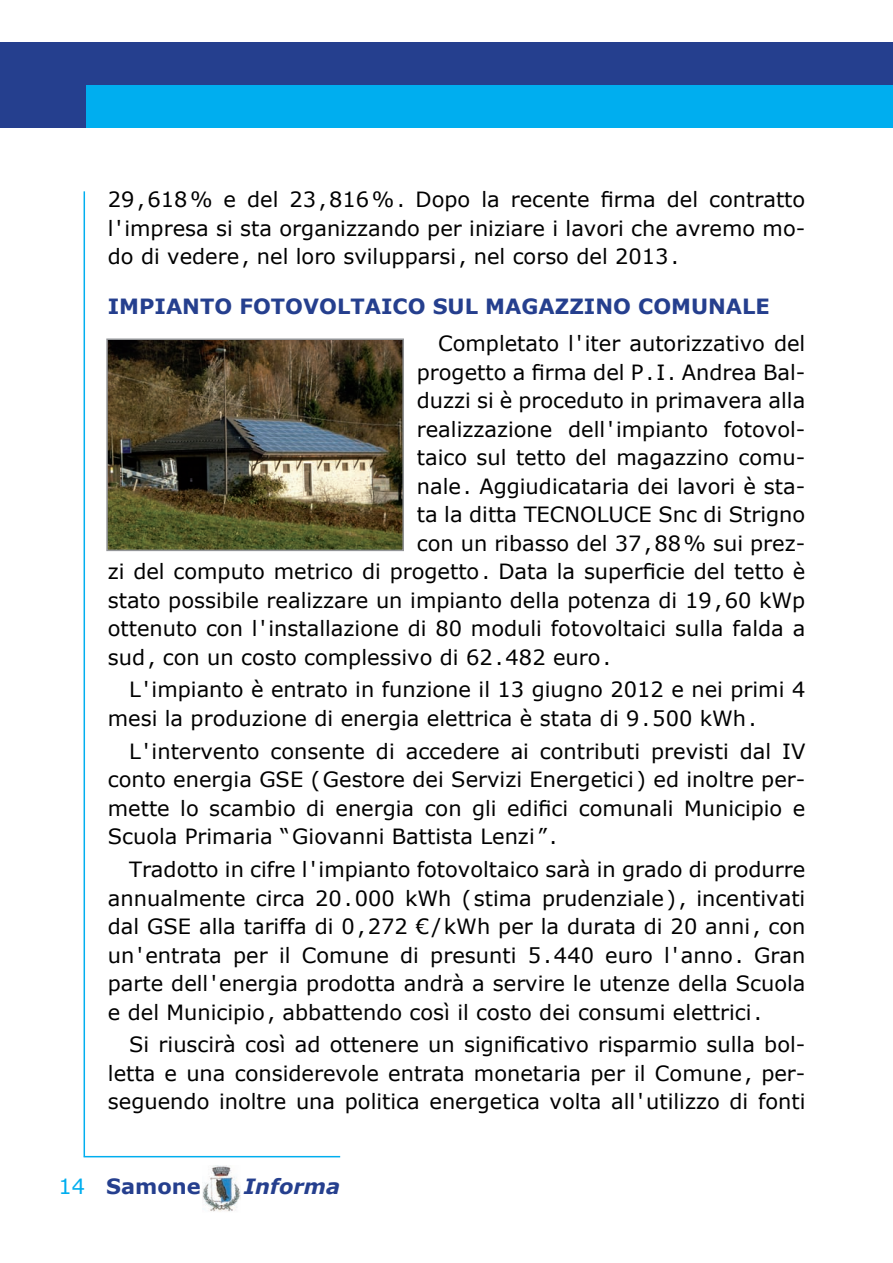
<style>
.page{position:relative;width:893px;height:1263px;background:#fff}
.page>*{position:absolute;margin:0;border:0;box-sizing:border-box;transform-origin:0 0}
.t1{font:21px/28.5px "Verdana";color:#000;text-align:justify}
.t2{font:700 21px "Verdana";color:#253f8e}
.t3{font:italic 700 21px "Verdana";color:#253f8e}
.s1{font-weight:400;color:#00aeef}
</style>
<div class="page">
<div style="left:0;top:43px;width:893px;height:42px;background:#253f8e"></div>
<div style="left:0;top:85px;width:893px;height:43px;background:#00aeef"></div>
<div style="left:0;top:43px;width:86px;height:85px;background:#253f8e"></div>
<hr style="left:84px;top:191px;width:1px;height:965px;background:#00aeef">
<hr style="left:84px;top:1156px;width:256px;height:1px;background:#00aeef">
<img style="left:203px;top:1165px;width:38px;height:47px">
<img style="left:109px;top:341px;width:292px;height:207px">
<div style="left:106px;top:338px;width:298px;height:213px;border:2px solid #939598"></div>
<p class="t1" style="left:108px;top:186px;width:699px">29,618% e del 23,816%. Dopo la recente firma del contratto l'impresa si sta organizzando per iniziare i lavori che avremo mo&shy;do di vedere, nel loro svilupparsi, nel corso del 2013.</p>
<p class="t2" style="left:108px;top:293px;width:664px">IMPIANTO FOTOVOLTAICO SUL MAGAZZINO COMUNALE</p>
<p class="t1" style="left:438px;top:330px;width:369px">Completato l'iter autorizzativo del</p>
<p class="t1" style="left:417px;top:358px;width:390px">progetto a firma del P. I . Andrea Bal-</p>
<p class="t1" style="left:417px;top:387px;width:390px">duzzi si è proceduto in primavera alla</p>
<p class="t1" style="left:417px;top:415px;width:390px">realizzazione dell'impianto fotovol-</p>
<p class="t1" style="left:417px;top:444px;width:390px">taico sul tetto del magazzino comu-</p>
<p class="t1" style="left:417px;top:472px;width:390px">nale. Aggiudicataria dei lavori è sta-</p>
<p class="t1" style="left:417px;top:501px;width:390px">ta la ditta TECNOLUCE Snc di Strigno</p>
<p class="t1" style="left:417px;top:529px;width:390px">con un ribasso del 37,88% sui prez-</p>
<p class="t1" style="left:108px;top:558px;width:699px">zi del computo metrico di progetto. Data la superficie del tetto è</p>
<p class="t1" style="left:108px;top:586px;width:699px">stato possibile realizzare un impianto della potenza di 19,60 kWp</p>
<p class="t1" style="left:108px;top:615px;width:699px">ottenuto con l'installazione di 80 moduli fotovoltaici sulla falda a</p>
<p class="t1" style="left:108px;top:643px;width:505px">sud, con un costo complessivo di 62.482 euro.</p>
<p class="t1" style="left:108px;top:676px;width:699px;text-indent:21px">L'impianto è entrato in funzione il 13 giugno 2012 e nei primi 4 mesi la produzione di energia elettrica è stata di 9.500 kWh.</p>
<p class="t1" style="left:108px;top:737px;width:699px;text-indent:21px">L'intervento consente di accedere ai contributi previsti dal IV conto energia GSE (Gestore dei Servizi Energetici ) ed inoltre per&shy;mette lo scambio di energia con gli edifici comunali Municipio e Scuola Primaria “Giovanni Battista Lenzi ” .</p>
<p class="t1" style="left:108px;top:855px;width:699px;text-indent:21px">Tradotto in cifre l'impianto fotovoltaico sarà in grado di produrre annualmente circa 20.000 kWh (stima prudenziale) , incentivati dal GSE alla tariffa di 0,272 €/kWh per la durata di 20 anni, con un'entrata per il Comune di presunti 5.440 euro l'anno. Gran parte dell'energia prodotta andrà a servire le utenze della Scuola e del Municipio, abbattendo così il costo dei consumi elettrici.</p>
<p class="t1" style="left:108px;top:1031px;width:699px;text-indent:21px">Si riuscirà così ad ottenere un significativo risparmio sulla bol&shy;letta e una considerevole entrata monetaria per il Comune, per&shy;seguendo inoltre una politica energetica volta all'utilizzo di fonti</p>
<p class="t2" style="left:58px;top:1173px;width:144px"><span class="s1">14</span> Samone</p>
<p class="t3" style="left:244px;top:1173px;width:98px">Informa</p>
</div>
